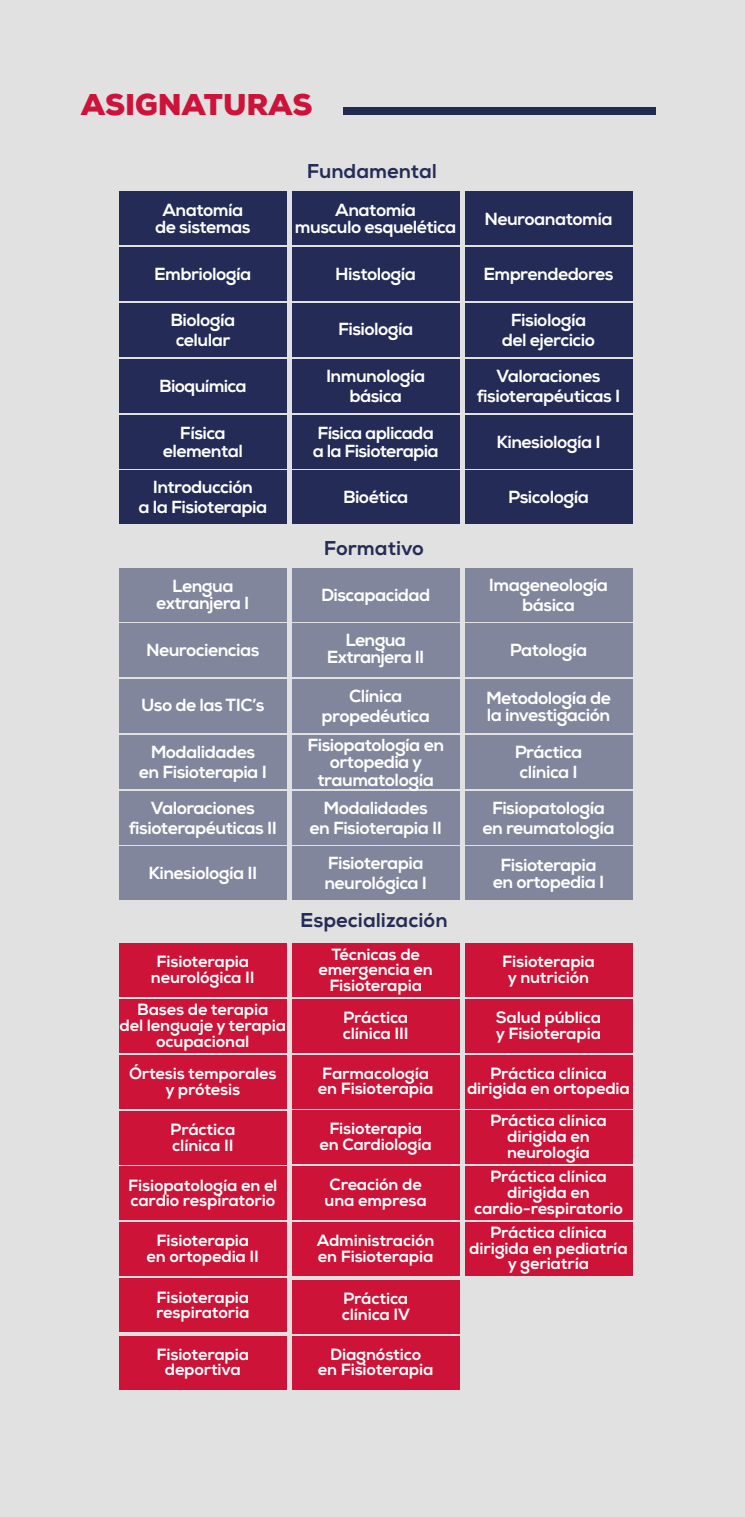
<style>
.page{position:relative;width:745px;height:1517px;background:#fff}
.page>*{position:absolute;margin:0;border:0;box-sizing:border-box;transform-origin:0 0}
.t1{font:900 30px "Nexa";color:#cd1339}
.t2{font:800 20px "Nexa";color:#252c56}
.t3{font:800 17.5px/20px "Nexa";letter-spacing:-.03em;color:#fff;text-align:center}
.t4{font:800 16.25px/15.8px "Nexa";letter-spacing:-.01em;color:#fff;text-align:center}
</style>
<div class="page">
<div style="left:0;top:0;width:744px;height:1517px;background:#e1e1e1"></div>
<div style="left:119px;top:192px;width:167px;height:53px;background:#242b57"></div>
<div style="left:119px;top:567px;width:167px;height:54px;background:#82869c"></div>
<div style="left:119px;top:943px;width:167px;height:54px;background:#cd1337"></div>
<div style="left:119px;top:303px;width:167px;height:54px;background:#242b57"></div>
<div style="left:119px;top:679px;width:167px;height:54px;background:#82869c"></div>
<div style="left:119px;top:1055px;width:167px;height:54px;background:#cd1337"></div>
<div style="left:119px;top:415px;width:167px;height:53px;background:#242b57"></div>
<div style="left:119px;top:791px;width:167px;height:53px;background:#82869c"></div>
<div style="left:119px;top:1166px;width:167px;height:54px;background:#cd1337"></div>
<div style="left:119px;top:247px;width:167px;height:54px;background:#242b57"></div>
<div style="left:119px;top:623px;width:167px;height:54px;background:#82869c"></div>
<div style="left:119px;top:999px;width:167px;height:54px;background:#cd1337"></div>
<div style="left:119px;top:359px;width:167px;height:54px;background:#242b57"></div>
<div style="left:119px;top:735px;width:167px;height:54px;background:#82869c"></div>
<div style="left:119px;top:1111px;width:167px;height:53px;background:#cd1337"></div>
<div style="left:119px;top:470px;width:167px;height:54px;background:#242b57"></div>
<div style="left:119px;top:846px;width:167px;height:54px;background:#82869c"></div>
<div style="left:119px;top:1222px;width:167px;height:54px;background:#cd1337"></div>
<div style="left:292px;top:192px;width:167px;height:53px;background:#242b57"></div>
<div style="left:292px;top:567px;width:167px;height:54px;background:#82869c"></div>
<div style="left:119px;top:1278px;width:167px;height:54px;background:#cd1337"></div>
<div style="left:292px;top:303px;width:167px;height:54px;background:#242b57"></div>
<div style="left:292px;top:679px;width:167px;height:54px;background:#82869c"></div>
<div style="left:292px;top:943px;width:167px;height:54px;background:#cd1337"></div>
<div style="left:292px;top:415px;width:167px;height:53px;background:#242b57"></div>
<div style="left:292px;top:791px;width:167px;height:53px;background:#82869c"></div>
<div style="left:292px;top:1054px;width:167px;height:54px;background:#cd1337"></div>
<div style="left:292px;top:247px;width:167px;height:54px;background:#242b57"></div>
<div style="left:292px;top:623px;width:167px;height:54px;background:#82869c"></div>
<div style="left:119px;top:1335px;width:167px;height:54px;background:#cd1337"></div>
<div style="left:292px;top:359px;width:167px;height:54px;background:#242b57"></div>
<div style="left:292px;top:735px;width:167px;height:54px;background:#82869c"></div>
<div style="left:292px;top:999px;width:167px;height:54px;background:#cd1337"></div>
<div style="left:292px;top:470px;width:167px;height:54px;background:#242b57"></div>
<div style="left:292px;top:846px;width:167px;height:54px;background:#82869c"></div>
<div style="left:292px;top:1110px;width:167px;height:54px;background:#cd1337"></div>
<div style="left:464px;top:192px;width:167px;height:53px;background:#242b57"></div>
<div style="left:464px;top:567px;width:167px;height:54px;background:#82869c"></div>
<div style="left:292px;top:1166px;width:167px;height:54px;background:#cd1337"></div>
<div style="left:464px;top:303px;width:167px;height:54px;background:#242b57"></div>
<div style="left:464px;top:679px;width:167px;height:54px;background:#82869c"></div>
<div style="left:292px;top:1280px;width:167px;height:53px;background:#cd1337"></div>
<div style="left:464px;top:415px;width:167px;height:53px;background:#242b57"></div>
<div style="left:464px;top:791px;width:167px;height:53px;background:#82869c"></div>
<div style="left:464px;top:943px;width:167px;height:54px;background:#cd1337"></div>
<div style="left:464px;top:1054px;width:167px;height:54px;background:#cd1337"></div>
<div style="left:464px;top:1166px;width:167px;height:54px;background:#cd1337"></div>
<div style="left:464px;top:247px;width:167px;height:54px;background:#242b57"></div>
<div style="left:464px;top:623px;width:167px;height:54px;background:#82869c"></div>
<div style="left:292px;top:1222px;width:167px;height:54px;background:#cd1337"></div>
<div style="left:464px;top:359px;width:167px;height:54px;background:#242b57"></div>
<div style="left:464px;top:735px;width:167px;height:54px;background:#82869c"></div>
<div style="left:292px;top:1335px;width:167px;height:54px;background:#cd1337"></div>
<div style="left:464px;top:470px;width:167px;height:54px;background:#242b57"></div>
<div style="left:464px;top:846px;width:167px;height:54px;background:#82869c"></div>
<div style="left:464px;top:999px;width:167px;height:54px;background:#cd1337"></div>
<div style="left:464px;top:1110px;width:167px;height:54px;background:#cd1337"></div>
<div style="left:464px;top:1221px;width:167px;height:54px;background:#cd1337"></div>
<div style="left:343px;top:107px;width:312px;height:8px;background:#212b52"></div>
<h1 class="t1" style="left:81px;top:86px;width:232px">ASIGNATURAS</h1>
<p class="t3" style="left:155px;top:201px;width:97px;line-height:17.5px">Anatomía de sistemas</p>
<p class="t2" style="left:306px;top:159px;width:132px">Fundamental</p>
<p class="t3" style="left:295px;top:201px;width:163px;line-height:17.5px">Anatomía<br>musculo esquelética</p>
<p class="t3" style="left:154px;top:264px;width:99px">Embriología</p>
<p class="t3" style="left:170px;top:311px;width:66px">Biología celular</p>
<p class="t3" style="left:159px;top:376px;width:89px">Bioquímica</p>
<p class="t3" style="left:163px;top:424px;width:82px;line-height:17.5px">Física elemental</p>
<p class="t3" style="left:138px;top:477px;width:130px">Introducción<br>a la Fisioterapia</p>
<p class="t3" style="left:156px;top:577px;width:95px;line-height:17.5px">Lengua extranjera I</p>
<p class="t3" style="left:146px;top:640px;width:115px">Neurociencias</p>
<p class="t3" style="left:141px;top:695px;width:125px">Uso de las TIC’s</p>
<p class="t3" style="left:139px;top:742px;width:129px">Modalidades en Fisioterapia I</p>
<p class="t3" style="left:129px;top:798px;width:149px">Valoraciones fisioterapéuticas II</p>
<p class="t3" style="left:148px;top:863px;width:110px">Kinesiología II</p>
<p class="t4" style="left:151px;top:954px;width:105px">Fisioterapia neurológica II</p>
<p class="t4" style="left:119px;top:1002px;width:168px">Bases de terapia<br>del lenguaje y terapia ocupacional</p>
<p class="t4" style="left:129px;top:1066px;width:149px">Órtesis temporales y prótesis</p>
<p class="t4" style="left:170px;top:1121px;width:67px;text-align:left">Práctica clínica II</p>
<p class="t4" style="left:128px;top:1177px;width:151px;text-align:left">Fisiopatología en el cardio respiratorio</p>
<p class="t4" style="left:146px;top:1233px;width:114px">Fisioterapia en ortopedia II</p>
<p class="t4" style="left:156px;top:1289px;width:94px;text-align:left">Fisioterapia respiratoria</p>
<p class="t4" style="left:156px;top:1346px;width:94px">Fisioterapia deportiva</p>
<p class="t3" style="left:335px;top:264px;width:82px">Histología</p>
<p class="t3" style="left:338px;top:319px;width:77px">Fisiología</p>
<p class="t3" style="left:326px;top:366px;width:101px">Inmunología básica</p>
<p class="t3" style="left:312px;top:424px;width:127px;line-height:17.5px;text-align:left">Física aplicada a la Fisioterapia</p>
<p class="t3" style="left:343px;top:487px;width:67px">Bioética</p>
<p class="t2" style="left:324px;top:536px;width:101px">Formativo</p>
<p class="t3" style="left:321px;top:585px;width:111px">Discapacidad</p>
<p class="t3" style="left:327px;top:631px;width:99px;line-height:17.5px">Lengua<br>Extranjera II</p>
<p class="t3" style="left:321px;top:686px;width:110px">Clínica propedéutica</p>
<p class="t3" style="left:307px;top:736px;width:138px;line-height:17.5px">Fisiopatología en ortopedia y traumatología</p>
<p class="t3" style="left:309px;top:798px;width:134px">Modalidades<br>en Fisioterapia II</p>
<p class="t3" style="left:324px;top:853px;width:104px;text-align:left">Fisioterapia neurológica I</p>
<p class="t2" style="left:300px;top:908px;width:149px">Especialización</p>
<p class="t4" style="left:318px;top:946px;width:116px">Técnicas de emergencia en<br>Fisioterapia</p>
<p class="t4" style="left:342px;top:1009px;width:67px;text-align:left">Práctica clínica III</p>
<p class="t4" style="left:318px;top:1065px;width:117px;text-align:left">Farmacología en Fisioterapia</p>
<p class="t4" style="left:319px;top:1121px;width:114px">Fisioterapia en Cardiología</p>
<p class="t4" style="left:324px;top:1176px;width:103px">Creación de una empresa</p>
<p class="t4" style="left:316px;top:1233px;width:119px;text-align:left">Administración en Fisioterapia</p>
<p class="t4" style="left:341px;top:1290px;width:70px;text-align:left">Práctica clínica IV</p>
<p class="t4" style="left:318px;top:1346px;width:117px">Diagnóstico<br>en Fisioterapia</p>
<p class="t3" style="left:484px;top:209px;width:129px">Neuroanatomía</p>
<p class="t3" style="left:483px;top:264px;width:131px">Emprendedores</p>
<p class="t3" style="left:501px;top:311px;width:95px">Fisiología del ejercicio</p>
<p class="t3" style="left:476px;top:366px;width:145px">Valoraciones fisioterapéuticas I</p>
<p class="t3" style="left:496px;top:432px;width:106px">Kinesiología I</p>
<p class="t3" style="left:508px;top:488px;width:82px">Psicología</p>
<p class="t3" style="left:488px;top:575px;width:121px">Imageneología básica</p>
<p class="t3" style="left:509px;top:640px;width:79px">Patología</p>
<p class="t3" style="left:486px;top:689px;width:126px;line-height:17.5px;text-align:left">Metodología de la investigación</p>
<p class="t3" style="left:514px;top:742px;width:69px;text-align:left">Práctica clínica I</p>
<p class="t3" style="left:482px;top:798px;width:134px">Fisiopatología en reumatología</p>
<p class="t3" style="left:492px;top:856px;width:113px;line-height:17.5px">Fisioterapia en ortopedia I</p>
<p class="t4" style="left:502px;top:954px;width:94px">Fisioterapia y nutrición</p>
<p class="t4" style="left:495px;top:1009px;width:107px;text-align:left">Salud pública y Fisioterapia</p>
<p class="t4" style="left:467px;top:1065px;width:164px">Práctica clínica dirigida en ortopedia</p>
<p class="t4" style="left:489px;top:1113px;width:118px">Práctica clínica dirigida en neurología</p>
<p class="t4" style="left:474px;top:1169px;width:150px">Práctica clínica dirigida en cardio-respiratorio</p>
<p class="t4" style="left:469px;top:1224px;width:160px">Práctica clínica dirigida en pediatría y geriatría</p>
</div>
